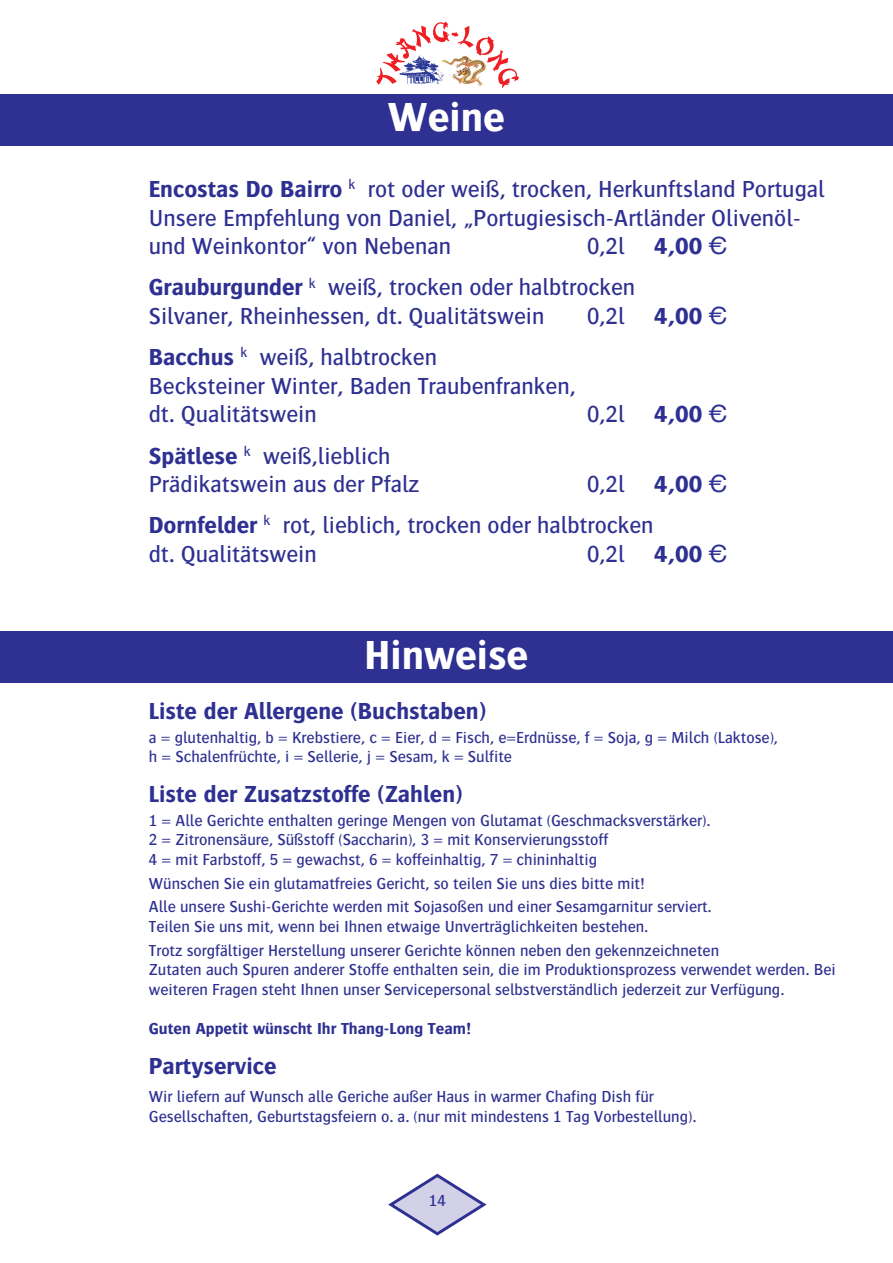
<style>
.page{position:relative;width:893px;height:1263px;background:#fff}
.page>*{position:absolute;margin:0;border:0;box-sizing:border-box;transform-origin:0 0}
.t1{font:700 42px "Bosis";color:#fff}
.t2{font:24px/28.5px "Bosis";color:#2e3092}
.t3{font:700 24px "Bosis";color:#2e3092}
.t4{font:16.5px/19.5px "Bosis";color:#2e3092}
.t5{font:700 16.5px "Bosis";color:#2e3092}
.s1{font-weight:700}
.s2{font-family:"Euro Sans EF One"}
</style>
<div class="page">
<svg style="left:376px;top:22px;width:143px;height:66px"></svg>
<img style="left:398px;top:55px;width:47px;height:32px">
<img style="left:449px;top:60px;width:34px;height:26px">
<div style="left:0;top:94px;width:893px;height:51px;background:#2e3092"></div>
<svg style="left:388px;top:1174px;width:99px;height:61px"></svg>
<div style="left:0;top:631px;width:893px;height:51px;background:#2e3092"></div>
<p class="t1" style="left:388px;top:102px;width:119px">Weine</p>
<p class="t2" style="left:149px;top:177px;width:677px"><span class="s1">Encostas Do Bairro</span> <sup>k</sup> rot oder weiß, trocken, Herkunftsland Portugal</p>
<p class="t2" style="left:149px;top:205px;width:654px">Unsere Empfehlung von Daniel, „Portugiesisch-Artländer Olivenöl&shy;und Weinkontor“ von Nebenan</p>
<p class="t2" style="left:587px;top:234px;width:142px">0,2l <span class="s1">4,00</span> <span class="s2">d</span></p>
<p class="t2" style="left:149px;top:275px;width:488px"><span class="s1">Grauburgunder</span> <sup>k</sup> weiß, trocken oder halbtrocken</p>
<p class="t2" style="left:149px;top:303px;width:397px">Silvaner, Rheinhessen, dt. Qualitätswein</p>
<p class="t2" style="left:587px;top:303px;width:142px">0,2l <span class="s1">4,00</span> <span class="s2">d</span></p>
<p class="t2" style="left:149px;top:345px;width:290px"><span class="s1">Bacchus</span> <sup>k</sup> weiß, halbtrocken</p>
<p class="t2" style="left:149px;top:373px;width:428px">Becksteiner Winter, Baden Traubenfranken,</p>
<p class="t2" style="left:149px;top:402px;width:169px">dt. Qualitätswein</p>
<p class="t2" style="left:587px;top:402px;width:142px">0,2l <span class="s1">4,00</span> <span class="s2">d</span></p>
<p class="t2" style="left:149px;top:443px;width:243px"><span class="s1">Spätlese</span> <sup>k</sup> weiß,lieblich</p>
<p class="t2" style="left:149px;top:471px;width:272px">Prädikatswein aus der Pfalz</p>
<p class="t2" style="left:587px;top:471px;width:142px">0,2l <span class="s1">4,00</span> <span class="s2">d</span></p>
<p class="t2" style="left:149px;top:513px;width:506px"><span class="s1">Dornfelder</span> <sup>k</sup> rot, lieblich, trocken oder halbtrocken</p>
<p class="t2" style="left:149px;top:541px;width:169px">dt. Qualitätswein</p>
<p class="t2" style="left:587px;top:541px;width:142px">0,2l <span class="s1">4,00</span> <span class="s2">d</span></p>
<p class="t1" style="left:364px;top:639px;width:165px">Hinweise</p>
<p class="t3" style="left:149px;top:702px;width:339px">Liste der Allergene (Buchstaben)</p>
<p class="t4" style="left:149px;top:729px;width:631px">a = glutenhaltig, b = Krebstiere, c = Eier, d = Fisch, e=Erdnüsse, f = Soja, g = Milch (Laktose),</p>
<p class="t4" style="left:149px;top:748px;width:365px">h = Schalenfrüchte, i = Sellerie, j = Sesam, k = Sulfite</p>
<p class="t3" style="left:149px;top:785px;width:315px">Liste der Zusatzstoffe (Zahlen)</p>
<p class="t4" style="left:149px;top:812px;width:563px">1 = Alle Gerichte enthalten geringe Mengen von Glutamat (Geschmacksverstärker).</p>
<p class="t4" style="left:149px;top:831px;width:461px">2 = Zitronensäure, Süßstoff (Saccharin), 3 = mit Konservierungsstoff</p>
<p class="t4" style="left:149px;top:851px;width:450px">4 = mit Farbstoff, 5 = gewachst, 6 = koffeinhaltig, 7 = chininhaltig</p>
<p class="t4" style="left:149px;top:874px;width:497px">Wünschen Sie ein glutamatfreies Gericht, so teilen Sie uns dies bitte mit!</p>
<p class="t4" style="left:149px;top:898px;width:564px">Alle unsere Sushi-Gerichte werden mit Sojasoßen und einer Sesamgarnitur serviert.</p>
<p class="t4" style="left:149px;top:918px;width:501px">Teilen Sie uns mit, wenn bei Ihnen etwaige Unverträglichkeiten bestehen.</p>
<p class="t4" style="left:149px;top:941px;width:688px">Trotz sorgfältiger Herstellung unserer Gerichte können neben den gekennzeichneten<br>Zutaten auch Spuren anderer Stoffe enthalten sein, die im Produktionsprozess verwendet werden. Bei weiteren Fragen steht Ihnen unser Servicepersonal selbstverständlich jederzeit zur Verfügung.</p>
<p class="t5" style="left:149px;top:1023px;width:324px">Guten Appetit wünscht Ihr Thang-Long Team!</p>
<p class="t3" style="left:149px;top:1057px;width:129px">Partyservice</p>
<p class="t4" style="left:149px;top:1088px;width:549px">Wir liefern auf Wunsch alle Geriche außer Haus in warmer Chafing Dish für<br>Gesellschaften, Geburtstagsfeiern o. a. (nur mit mindestens 1 Tag Vorbestellung).</p>
<p class="t4" style="left:429px;top:1191px;width:19px">14</p>
</div>
